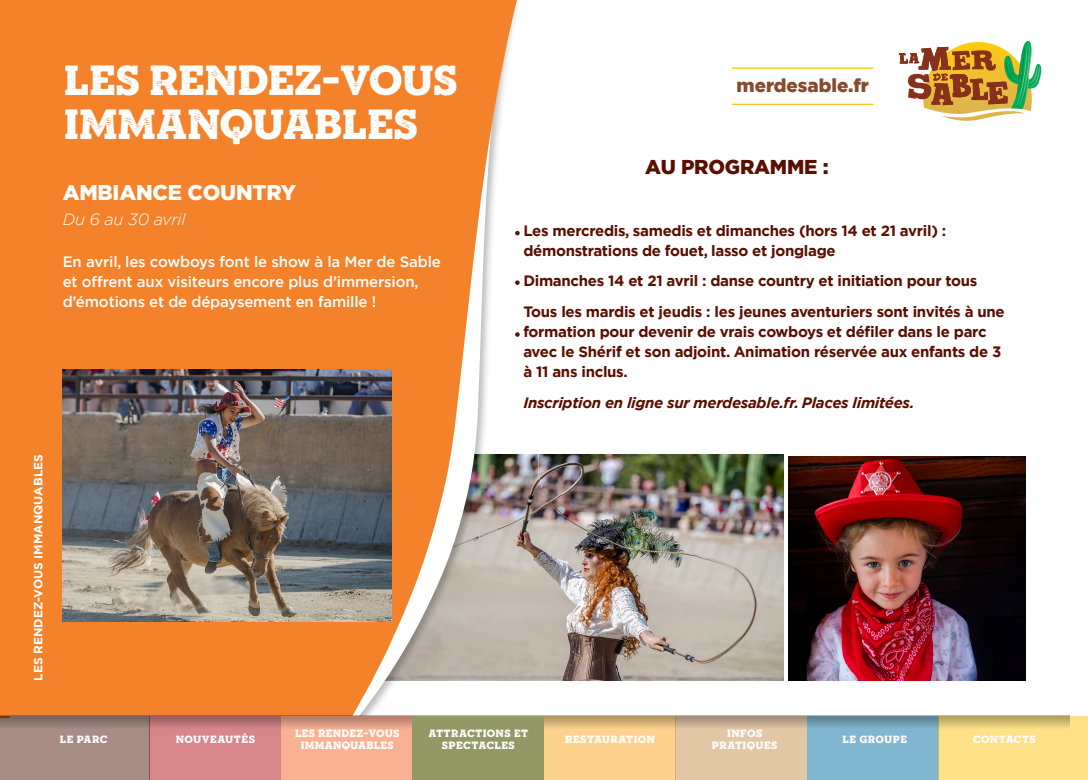
<style>
.page{position:relative;width:1088px;height:780px;background:#fff}
.page>*{position:absolute;margin:0;border:0;box-sizing:border-box;transform-origin:0 0}
.t1{font:40px "Sonder Slab Black Rough";letter-spacing:-.02em;color:#fff}
.t2{font:900 21.25px "Gotham";letter-spacing:-.01em;color:#fff}
.t3{font:900 20px "Gotham";letter-spacing:-.01em;color:#5a1000}
.t4{font:900 18.75px "Gotham";color:#884a29}
.t5{font:italic 300 16.25px "Gotham";letter-spacing:-.01em;color:#fff}
.t6{font:700 15px/20px "Gotham";letter-spacing:-.02em;color:#5a1000}
.t7{font:500 15px/20px "Gotham";letter-spacing:-.01em;color:#fff}
.t8{font:italic 700 15px "Gotham";letter-spacing:-.02em;color:#5a1000}
.t9{font:700 12px "Gotham";color:#fff}
.t10{font:10px/12.5px "Sonder Slab Black Rough";letter-spacing:.04em;color:#fff;text-align:center}
.t11{font:10px/12.5px "Sonder Slab Black Rough";letter-spacing:.02em;color:#fff;text-align:center}
</style>
<div class="page">
<img style="left:538px;top:454px;width:245px;height:226px">
<svg style="left:0;top:0;width:536px;height:714px;background:#ef934b"></svg>
<svg style="left:514px;top:230px;width:5px;height:6px"></svg>
<div style="left:514px;top:229px;width:7px;height:8px;border:1px solid #fff;border-radius:50%"></div>
<div style="left:514px;top:279px;width:7px;height:7px;border:1px solid #fff;border-radius:50%"></div>
<svg style="left:514px;top:331px;width:6px;height:6px"></svg>
<div style="left:514px;top:331px;width:7px;height:7px;border:1px solid #fff;border-radius:50%"></div>
<div style="left:281px;top:715px;width:131px;height:65px;background:#f8b193"></div>
<hr style="left:732px;top:104px;width:141px;height:1px;background:#fec210">
<hr style="left:732px;top:67px;width:141px;height:2px;background:#fec210">
<div style="left:149px;top:715px;width:132px;height:65px;background:#d7868a"></div>
<div style="left:0;top:715px;width:149px;height:65px;background:#a68c85"></div>
<div style="left:807px;top:715px;width:131px;height:65px;background:#80b6cf"></div>
<div style="left:544px;top:715px;width:131px;height:65px;background:#fcd28d"></div>
<div style="left:938px;top:715px;width:150px;height:65px;background:#fee087"></div>
<div style="left:675px;top:715px;width:132px;height:65px;background:#e2c7a7"></div>
<div style="left:0;top:714px;width:1071px;height:17px;background:#231f20;opacity:.4"></div>
<div style="left:412px;top:715px;width:132px;height:65px;background:#939965"></div>
<img style="left:63px;top:369px;width:329px;height:252px">
<img style="left:789px;top:456px;width:236px;height:224px">
<svg style="left:899px;top:41px;width:143px;height:80px"></svg>
<p class="t1" style="left:64px;top:56px;width:396px">LES RENDEZ-VOUS</p>
<p class="t1" style="left:64px;top:100px;width:356px">IMMANQUABLES</p>
<p class="t2" style="left:63px;top:177px;width:235px">AMBIANCE COUNTRY</p>
<p class="t5" style="left:63px;top:209px;width:124px">Du 6 au 30 avril</p>
<p class="t7" style="left:63px;top:251px;width:380px">En avril, les cowboys font le show à la Mer de Sable et offrent aux visiteurs encore plus d’immersion, d’émotions et de dépaysement en famille !</p>
<p class="t9" style="left:30px;top:680px;width:228px;rotate:-90deg">LES RENDEZ-VOUS IMMANQUABLES</p>
<p class="t4" style="left:736px;top:73px;width:134px">merdesable.fr</p>
<p class="t3" style="left:645px;top:153px;width:185px">AU PROGRAMME :</p>
<p class="t6" style="left:523px;top:220px;width:424px">Les mercredis, samedis et dimanches (hors 14 et 21 avril) : démonstrations de fouet, lasso et jonglage</p>
<p class="t6" style="left:523px;top:271px;width:456px">Dimanches 14 et 21 avril : danse country et initiation pour tous</p>
<p class="t6" style="left:523px;top:302px;width:483px">Tous les mardis et jeudis : les jeunes aventuriers sont invités à une formation pour devenir de vrais cowboys et défiler dans le parc avec le Shérif et son adjoint. Animation réservée aux enfants de 3 à 11 ans inclus.</p>
<p class="t8" style="left:523px;top:392px;width:393px">Inscription en ligne sur merdesable.fr. Places limitées.</p>
<p class="t11" style="left:295px;top:726px;width:106px">LES RENDEZ-VOUS<br>IMMANQUABLES</p>
<p class="t10" style="left:428px;top:726px;width:101px">ATTRACTIONS ET<br>SPECTACLES</p>
<p class="t10" style="left:712px;top:726px;width:67px">INFOS<br>PRATIQUES</p>
<p class="t11" style="left:60px;top:732px;width:49px">LE PARC</p>
<p class="t10" style="left:176px;top:732px;width:81px">NOUVEAUTÉS</p>
<p class="t10" style="left:565px;top:732px;width:91px">RESTAURATION</p>
<p class="t11" style="left:842px;top:732px;width:66px">LE GROUPE</p>
<p class="t10" style="left:973px;top:732px;width:64px">CONTACTS</p>
</div>
